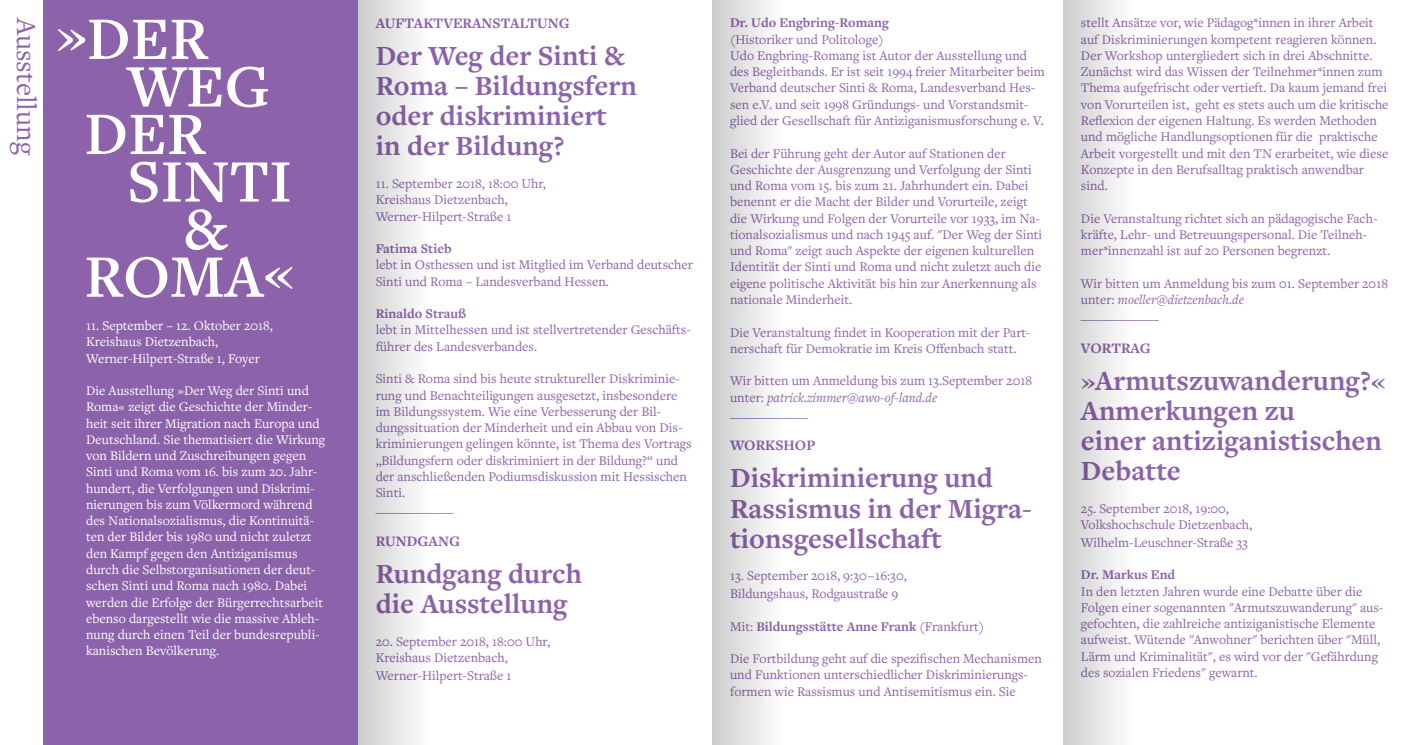
<style>
.page{position:relative;width:1407px;height:745px;background:#fff}
.page>*{position:absolute;margin:0;border:0;box-sizing:border-box;transform-origin:0 0}
.t1{font:600 62.5px "Freight Text Pro";color:#fff}
.t2{font:700 28.75px/30px "Freight Text Pro";color:#8c62aa}
.t3{font:28.75px "Freight Text Pro";color:#8c62aa}
.t4{font:700 15px "Freight Text Pro";color:#8c62aa}
.t5{font:13.75px/16.2px "Freight Text Pro";color:#8c62aa}
.t6{font:13.75px/16.2px "Freight Text Pro";color:#fff}
.t7{font:700 13.75px "Freight Text Pro";color:#8c62aa}
.s1{font-style:italic}
.s2{font-weight:400}
</style>
<div class="page">
<div style="left:43px;top:0;width:315px;height:744px;background:#8c62aa"></div>
<svg style="left:358px;top:0;width:56px;height:744px;background:#dfdfdf"></svg>
<svg style="left:712px;top:0;width:56px;height:744px;background:#dfdfdf"></svg>
<svg style="left:1063px;top:0;width:55px;height:744px;background:#dedede"></svg>
<h2 class="t3" style="left:45px;top:18px;width:139px;rotate:90deg">Ausstellung</h2>
<p class="t7" style="left:730px;top:14px;width:160px">Dr. Udo Engbring-Romang</p>
<p class="t4" style="left:376px;top:13px;width:196px">AUFTAKTVERANSTALTUNG</p>
<h2 class="t2" style="left:376px;top:40px;width:263px">Der Weg der Sinti &amp;<br>Roma – Bildungsfern oder diskriminiert in der Bildung?</h2>
<p class="t5" style="left:376px;top:175px;width:172px">11. September 2018, 18:00 Uhr,<br>Kreishaus Dietzenbach,<br>Werner-Hilpert-Straße 1</p>
<p class="t7" style="left:376px;top:239px;width:78px">Fatima Stieb</p>
<p class="t5" style="left:376px;top:256px;width:319px">lebt in Osthessen und ist Mitglied im Verband deutscher<br>Sinti und Roma – Landesverband Hessen.</p>
<p class="t7" style="left:376px;top:304px;width:92px">Rinaldo Strauß</p>
<p class="t5" style="left:376px;top:321px;width:317px">lebt in Mittelhessen und ist stellvertretender Geschäfts&shy;führer des Landesverbandes.</p>
<p class="t5" style="left:376px;top:370px;width:317px">Sinti &amp; Roma sind bis heute struktureller Diskriminie&shy;rung und Benachteiligungen ausgesetzt, insbesondere im Bildungssystem. Wie eine Verbesserung der Bil&shy;dungssituation der Minderheit und ein Abbau von Dis&shy;kriminierungen gelingen könnte, ist Thema des Vortrags „Bildungsfern oder diskriminiert in der Bildung?“ und der anschließenden Podiumsdiskussion mit Hessischen Sinti.<br>____________</p>
<p class="t4" style="left:376px;top:530px;width:86px">RUNDGANG</p>
<h2 class="t2" style="left:376px;top:557px;width:208px">Rundgang durch die Ausstellung</h2>
<p class="t5" style="left:376px;top:632px;width:176px">20. September 2018, 18:00 Uhr,<br>Kreishaus Dietzenbach,</p>
<p class="t5" style="left:376px;top:666px;width:137px">Werner-Hilpert-Straße 1</p>
<h1 class="t1" style="left:56px;top:-3px;width:154px">»DER</h1>
<h1 class="t1" style="left:127px;top:45px;width:144px">WEG</h1>
<h1 class="t1" style="left:84px;top:92px;width:123px">DER</h1>
<h1 class="t1" style="left:127px;top:140px;width:166px">SINTI</h1>
<h1 class="t1" style="left:184px;top:187px;width:46px">&amp;</h1>
<h1 class="t1" style="left:84px;top:235px;width:211px">ROMA«</h1>
<p class="t5" style="left:730px;top:31px;width:316px">(Historiker und Politologe)<br>Udo Engbring-Romang ist Autor der Ausstellung und des Begleitbands. Er ist seit 1994 freier Mitarbeiter beim Verband deutscher Sinti &amp; Roma, Landesverband Hes&shy;sen e.V. und seit 1998 Gründungs- und Vorstandsmit&shy;glied der Gesellschaft für Antiziganismusforschung e. V.</p>
<p class="t5" style="left:730px;top:144px;width:314px">Bei der Führung geht der Autor auf Stationen der Geschichte der Ausgrenzung und Verfolgung der Sinti und Roma vom 15. bis zum 21. Jahrhundert ein. Dabei benennt er die Macht der Bilder und Vorurteile, zeigt die Wirkung und Folgen der Vorurteile vor 1933, im Na&shy;tionalsozialismus und nach 1945 auf. "Der Weg der Sinti und Roma" zeigt auch Aspekte der eigenen kulturellen Identität der Sinti und Roma und nicht zuletzt auch die eigene politische Aktivität bis hin zur Anerkennung als nationale Minderheit.</p>
<p class="t5" style="left:730px;top:323px;width:302px">Die Veranstaltung findet in Kooperation mit der Part&shy;nerschaft für Demokratie im Kreis Offenbach statt.</p>
<p class="t5" style="left:730px;top:372px;width:303px">Wir bitten um Anmeldung bis zum 13.September 2018 unter: <span class="s1">patrick.zimmer@awo-of-land.de<br></span>____________</p>
<p class="t4" style="left:730px;top:435px;width:87px">WORKSHOP</p>
<h2 class="t2" style="left:730px;top:462px;width:303px">Diskriminierung und<br>Rassismus in der Migra&shy;tionsgesellschaft</h2>
<p class="t5" style="left:730px;top:565px;width:178px;line-height:18px">13. September 2018, 9:30 – 16:30,<br>Bildungshaus, Rodgaustraße 9</p>
<p class="t7" style="left:730px;top:616px;width:256px"><span class="s2">Mit:</span> Bildungsstätte Anne Frank <span class="s2">(Frankfurt)</span></p>
<p class="t5" style="left:730px;top:649px;width:313px">Die Fortbildung geht auf die spezifischen Mechanismen und Funktionen unterschiedlicher Diskriminierungs&shy;formen wie Rassismus und Antisemitismus ein. Sie</p>
<p class="t6" style="left:86px;top:317px;width:188px">11. September – 12. Oktober 2018,<br>Kreishaus Dietzenbach,<br>Werner-Hilpert-Straße 1, Foyer</p>
<p class="t6" style="left:86px;top:382px;width:241px">Die Ausstellung »Der Weg der Sinti und Roma« zeigt die Geschichte der Minder&shy;heit seit ihrer Migration nach Europa und Deutschland. Sie thematisiert die Wirkung von Bildern und Zuschreibungen gegen Sinti und Roma vom 16. bis zum 20. Jahr&shy;hundert, die Verfolgungen und Diskrimi&shy;nierungen bis zum Völkermord während des Nationalsozialismus, die Kontinuitä&shy;ten der Bilder bis 1980 und nicht zuletzt den Kampf gegen den Antiziganismus durch die Selbstorganisationen der deut&shy;schen Sinti und Roma nach 1980. Dabei werden die Erfolge der Bürgerrechtsarbeit ebenso dargestellt wie die massive Ableh&shy;nung durch einen Teil der bundesrepubli&shy;kanischen Bevölkerung.</p>
<p class="t5" style="left:1081px;top:14px;width:309px">stellt Ansätze vor, wie Pädagog*innen in ihrer Arbeit auf Diskriminierungen kompetent reagieren können.<br>Der Workshop untergliedert sich in drei Abschnitte.<br>Zunächst wird das Wissen der Teilnehmer*innen zum Thema aufgefrischt oder vertieft. Da kaum jemand frei von Vorurteilen ist, geht es stets auch um die kritische Reflexion der eigenen Haltung. Es werden Methoden und mögliche Handlungsoptionen für die praktische Arbeit vorgestellt und mit den TN erarbeitet, wie diese Konzepte in den Berufsalltag praktisch anwendbar sind.</p>
<p class="t5" style="left:1081px;top:209px;width:298px">Die Veranstaltung richtet sich an pädagogische Fach&shy;kräfte, Lehr- und Betreuungspersonal. Die Teilneh&shy;mer*innenzahl ist auf 20 Personen begrenzt.</p>
<p class="t5" style="left:1081px;top:274px;width:309px">Wir bitten um Anmeldung bis zum 01. September 2018 unter: <span class="s1">moeller@dietzenbach.de<br></span>____________</p>
<p class="t4" style="left:1081px;top:337px;width:71px">VORTRAG</p>
<h2 class="t2" style="left:1081px;top:364px;width:306px">»Armutszuwanderung?«<br>Anmerkungen zu<br>einer antiziganistischen<br>Debatte</h2>
<p class="t5" style="left:1081px;top:499px;width:173px">25. September 2018, 19:00,<br>Volkshochschule Dietzenbach,</p>
<p class="t5" style="left:1081px;top:533px;width:168px">Wilhelm-Leuschner-Straße 33</p>
<p class="t7" style="left:1081px;top:565px;width:96px">Dr. Markus End</p>
<p class="t5" style="left:1081px;top:582px;width:304px">In den letzten Jahren wurde eine Debatte über die Folgen einer sogenannten "Armutszuwanderung" aus&shy;gefochten, die zahlreiche antiziganistische Elemente aufweist. Wütende "Anwohner" berichten über "Müll, Lärm und Kriminalität", es wird vor der "Gefährdung des sozialen Friedens" gewarnt.</p>
</div>
